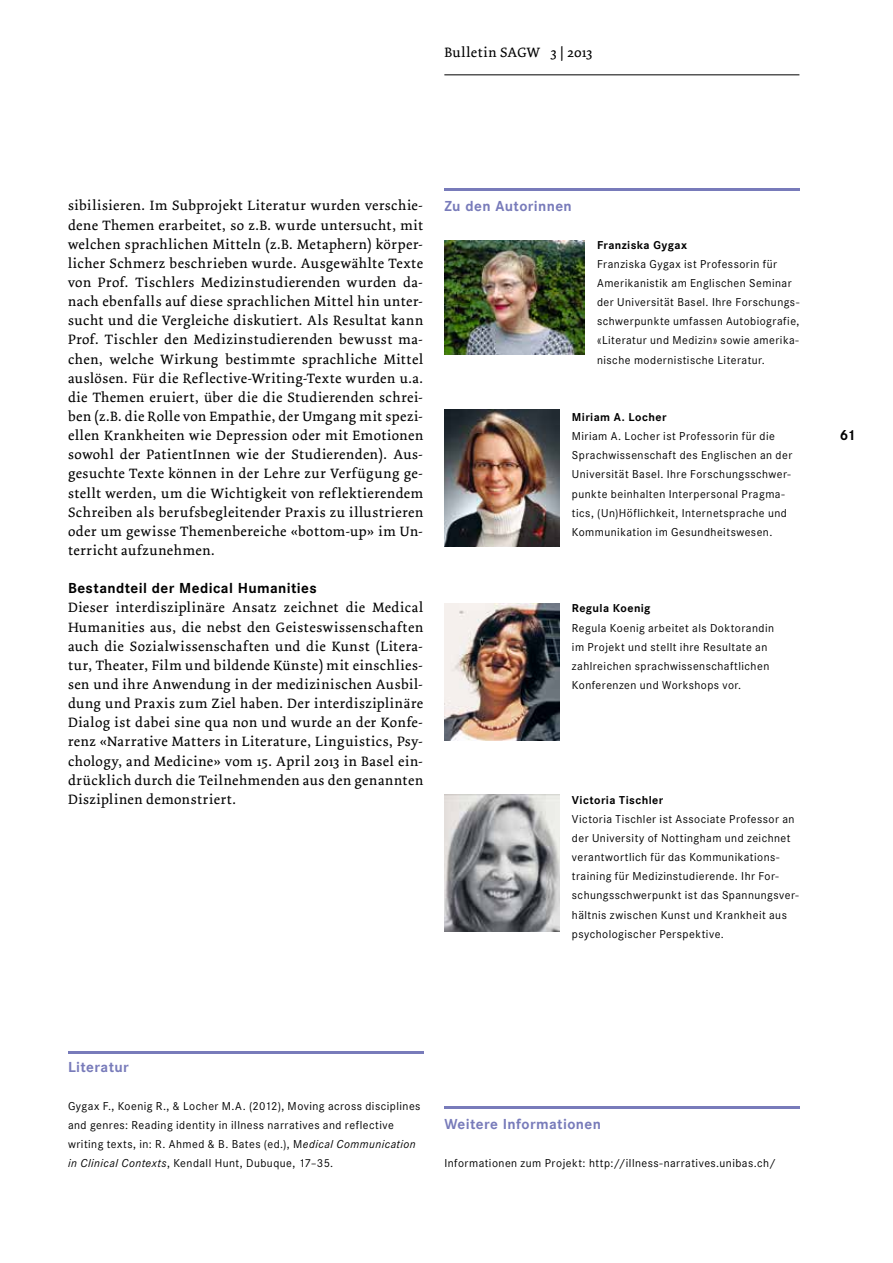
<style>
.page{position:relative;width:893px;height:1263px;background:#fff}
.page>*{position:absolute;margin:0;border:0;box-sizing:border-box;transform-origin:0 0}
.t1{font:14.25px/19.2px "Dolly";letter-spacing:.035em;color:#000;text-align:justify}
.t2{font:700 14.25px "Corporate SBQ";letter-spacing:.025em;color:#787bba}
.t3{font:700 14.25px "Corporate SBQ";letter-spacing:.025em;color:#000}
.t4{font:11.25px/19.2px "Corporate SBQ";letter-spacing:.04em;color:#000}
.t5{font:700 11.25px "Corporate SBQ";letter-spacing:.035em;color:#000}
.s1{font-style:italic}
</style>
<div class="page">
<hr style="left:444px;top:74px;width:355px;height:1px;background:#000">
<hr style="left:68px;top:1051px;width:355px;height:2px;background:#787bba">
<hr style="left:444px;top:1106px;width:355px;height:2px;background:#787bba">
<hr style="left:444px;top:189px;width:355px;height:2px;background:#787bba">
<img style="left:444px;top:241px;width:140px;height:114px">
<img style="left:444px;top:409px;width:115px;height:137px">
<img style="left:444px;top:604px;width:115px;height:137px">
<img style="left:444px;top:795px;width:115px;height:137px">
<p class="t1" style="left:444px;top:43px;width:150px">Bulletin SAGW 3 | 2013</p>
<p class="t1" style="left:68px;top:196px;width:357px">sibilisieren. Im Subprojekt Literatur wurden verschie&shy;dene Themen erarbeitet, so z.B. wurde untersucht, mit welchen sprachlichen Mitteln (z.B. Metaphern) körper&shy;licher Schmerz beschrieben wurde. Ausgewählte Texte von Prof. Tischlers Medizinstudierenden wurden da&shy;nach ebenfalls auf diese sprachlichen Mittel hin unter&shy;sucht und die Vergleiche diskutiert. Als Resultat kann Prof. Tischler den Medizinstudierenden bewusst ma&shy;chen, welche Wirkung bestimmte sprachliche Mittel auslösen. Für die Reflective-Writing-Texte wurden u.a. die Themen eruiert, über die die Studierenden schrei&shy;ben (z.B. die Rolle von Empathie, der Umgang mit spezi&shy;ellen Krankheiten wie Depression oder mit Emotionen sowohl der PatientInnen wie der Studierenden). Aus&shy;gesuchte Texte können in der Lehre zur Verfügung ge&shy;stellt werden, um die Wichtigkeit von reflektierendem Schreiben als berufsbegleitender Praxis zu illustrieren oder um gewisse Themenbereiche «bottom-up» im Un&shy;terricht aufzunehmen.</p>
<p class="t3" style="left:68px;top:580px;width:250px">Bestandteil der Medical Humanities</p>
<p class="t1" style="left:68px;top:598px;width:357px">Dieser interdisziplinäre Ansatz zeichnet die Medical Humanities aus, die nebst den Geisteswissenschaften auch die Sozialwissenschaften und die Kunst (Litera&shy;tur, Theater, Film und bildende Künste) mit einschlies&shy;sen und ihre Anwendung in der medizinischen Ausbil&shy;dung und Praxis zum Ziel haben. Der interdisziplinäre Dialog ist dabei sine qua non und wurde an der Konfe&shy;renz «Narrative Matters in Literature, Linguistics, Psy&shy;chology, and Medicine» vom 15. April 2013 in Basel ein&shy;drücklich durch die Teilnehmenden aus den genannten Disziplinen demonstriert.</p>
<p class="t2" style="left:444px;top:197px;width:129px">Zu den Autorinnen</p>
<p class="t5" style="left:597px;top:238px;width:92px">Franziska Gygax</p>
<p class="t4" style="left:597px;top:254px;width:204px">Franziska Gygax ist Professorin für Amerikanistik am Englischen Seminar der Universität Basel. Ihre Forschungs&shy;schwerpunkte umfassen Autobiografie, «Literatur und Medizin» sowie amerika&shy;nische modernistische Literatur.</p>
<p class="t5" style="left:572px;top:410px;width:96px">Miriam A. Locher</p>
<p class="t4" style="left:572px;top:427px;width:222px">Miriam A. Locher ist Professorin für die Sprachwissenschaft des Englischen an der Universität Basel. Ihre Forschungsschwer&shy;punkte beinhalten Interpersonal Pragma&shy;tics, (Un)Höflichkeit, Internetsprache und Kommunikation im Gesundheitswesen.</p>
<p class="t5" style="left:572px;top:602px;width:80px">Regula Koenig</p>
<p class="t4" style="left:572px;top:618px;width:204px">Regula Koenig arbeitet als Doktorandin im Projekt und stellt ihre Resultate an zahlreichen sprachwissenschaftlichen Konferenzen und Workshops vor.</p>
<p class="t5" style="left:572px;top:793px;width:93px">Victoria Tischler</p>
<p class="t4" style="left:572px;top:809px;width:228px">Victoria Tischler ist Associate Professor an der University of Nottingham und zeichnet verantwortlich für das Kommunikations&shy;training für Medizinstudierende. Ihr For&shy;schungsschwerpunkt ist das Spannungsver&shy;hältnis zwischen Kunst und Krankheit aus psychologischer Perspektive.</p>
<p class="t3" style="left:840px;top:426px;width:17px">61</p>
<p class="t2" style="left:68px;top:1058px;width:62px">Literatur</p>
<p class="t4" style="left:68px;top:1096px;width:354px">Gygax F., Koenig R., &amp; Locher M.A. (2012), Moving across disciplines and genres: Reading identity in illness narratives and reflective writing texts, in: R. Ahmed &amp; B. Bates (ed.), M<span class="s1">edical Communication in Clinical Contexts</span>, Kendall Hunt, Dubuque, 17–35.</p>
<p class="t2" style="left:444px;top:1115px;width:158px">Weitere Informationen</p>
<p class="t4" style="left:444px;top:1154px;width:333px">Informationen zum Projekt: http://illness-narratives.unibas.ch/</p>
</div>
